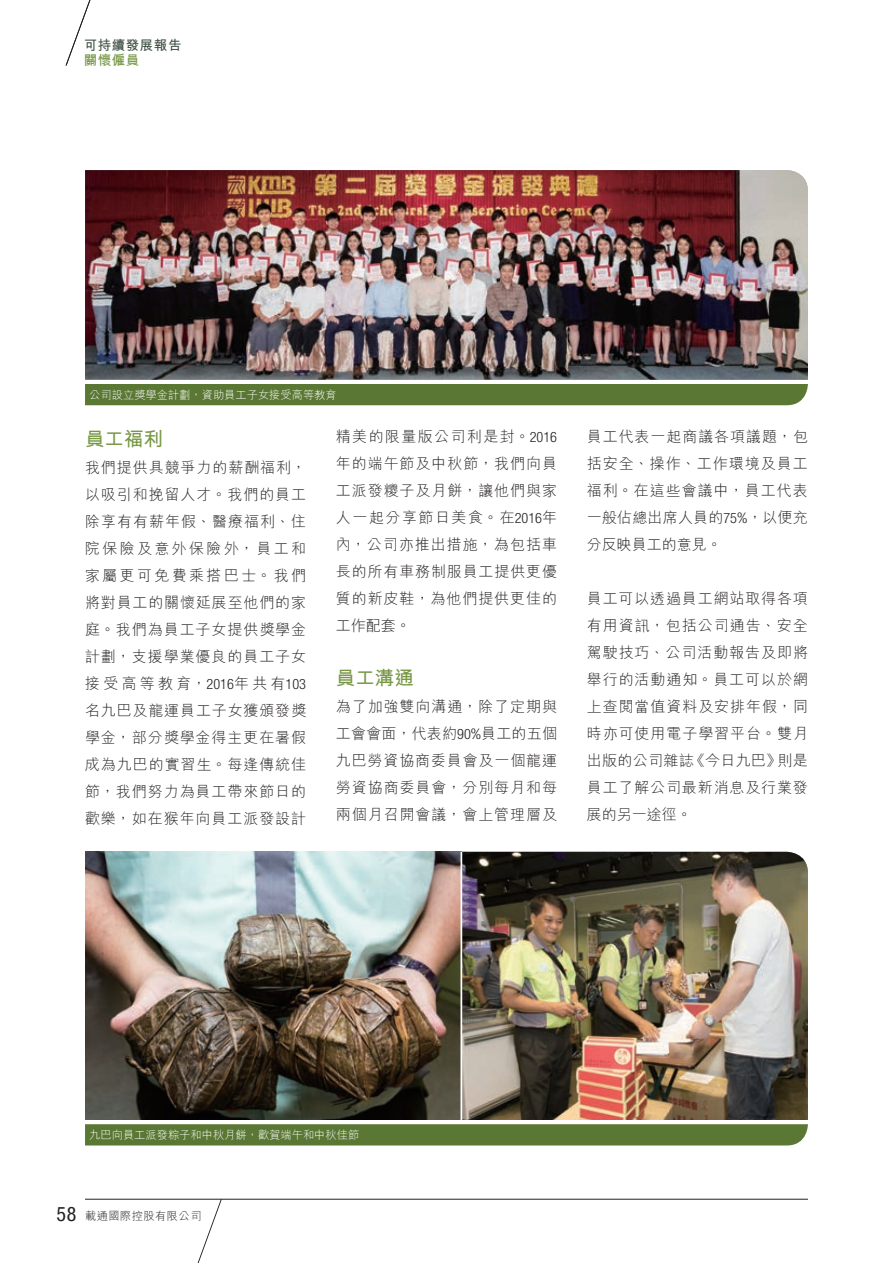
<style>
.page{position:relative;width:893px;height:1263px;background:#fff}
.page>*{position:absolute;margin:0;border:0;box-sizing:border-box;transform-origin:0 0}
.t1{font:700 19.5px "M Hei HK";color:#789846}
.t2{font:300 15px/27px "M Hei HK";letter-spacing:.06em;color:#231f20;text-align:justify}
.t3{font:700 13.5px "M Hei HK";letter-spacing:.04em;color:#3d4e41}
.t4{font:700 13.5px "M Hei HK";color:#789846}
.t5{font:300 11.25px "M Hei HK";color:#fff}
.t6{font:300 11.25px "M Hei HK";letter-spacing:.04em;color:#231f20}
.s1{font-family:"Helvetica Neue LT Std";font-stretch:condensed;font-size:14.25px}
.s2{font-family:"Meta Headline Pro"}
.s3{font-family:"Helvetica Neue LT Std";font-weight:400;font-stretch:condensed;font-size:19.95px}
</style>
<div class="page">
<hr style="left:85px;top:1199px;width:723px;height:1px;background:#231f20">
<svg style="left:180px;top:1199px;width:42px;height:64px"></svg>
<svg style="left:66px;top:0;width:25px;height:66px"></svg>
<div style="left:85px;top:1124px;width:723px;height:21px;background:#5a7734"></div>
<div style="left:85px;top:384px;width:723px;height:21px;background:#5a7734"></div>
<img style="left:462px;top:852px;width:346px;height:268px">
<img style="left:85px;top:852px;width:375px;height:268px">
<img style="left:85px;top:170px;width:723px;height:210px">
<p class="t3" style="left:84px;top:35px;width:99px">可持續發展報告</p>
<p class="t4" style="left:84px;top:51px;width:57px">關懷僱員</p>
<p class="t5" style="left:89px;top:387px;width:249px">公司設立獎學金計劃，資助員工子女接受高等教育</p>
<h1 class="t1" style="left:85px;top:425px;width:79px">員工福利</h1>
<p class="t2" style="left:85px;top:454px;width:223px">我們提供具競爭力的薪酬福利，以吸引和挽留人才。我們的員工除享有有薪年假、醫療福利、住院保險及意外保險外，員工和家屬更可免費乘搭巴士。我們將對員工的關懷延展至他們的家庭。我們為員工子女提供獎學金計劃，支援學業優良的員工子女接受高等教育，<span class="s1">2016</span>年共有<span class="s1">103</span>名九巴及龍運員工子女獲頒發獎學金，部分獎學金得主更在暑假成為九巴的實習生。每逢傳統佳節，我們努力為員工帶來節日的歡樂，如在猴年向員工派發設計</p>
<p class="t2" style="left:336px;top:423px;width:223px">精美的限量版公司利是封。<span class="s1">2016</span>年的端午節及中秋節，我們向員工派發糭子及月餅，讓他們與家人一起分享節日美食。在<span class="s1">2016</span>年內，公司亦推出措施，為包括車長的所有車務制服員工提供更優質的新皮鞋，為他們提供更佳的工作配套。</p>
<h1 class="t1" style="left:336px;top:664px;width:80px">員工溝通</h1>
<p class="t2" style="left:336px;top:693px;width:223px">為了加強雙向溝通，除了定期與工會會面，代表約<span class="s1">90</span><span class="s2">%</span>員工的五個九巴勞資協商委員會及一個龍運勞資協商委員會，分別每月和每兩個月召開會議，會上管理層及</p>
<p class="t2" style="left:587px;top:423px;width:223px">員工代表一起商議各項議題，包括安全、操作、工作環境及員工福利。在這些會議中，員工代表一般佔總出席人員的<span class="s1">75</span><span class="s2">%</span>，以便充分反映員工的意見。</p>
<p class="t2" style="left:587px;top:585px;width:223px">員工可以透過員工網站取得各項有用資訊，包括公司通告、安全駕駛技巧、公司活動報告及即將舉行的活動通知。員工可以於網上查閱當值資料及安排年假，同時亦可使用電子學習平台。雙月出版的公司雜誌《今日九巴》則是員工了解公司最新消息及行業發展的另一途徑。</p>
<p class="t5" style="left:89px;top:1127px;width:271px">九巴向員工派發粽子和中秋月餅，歡賀端午和中秋佳節</p>
<p class="t6" style="left:57px;top:1208px;width:147px"><span class="s3">58</span> 載通國際控股有限公司</p>
</div>
